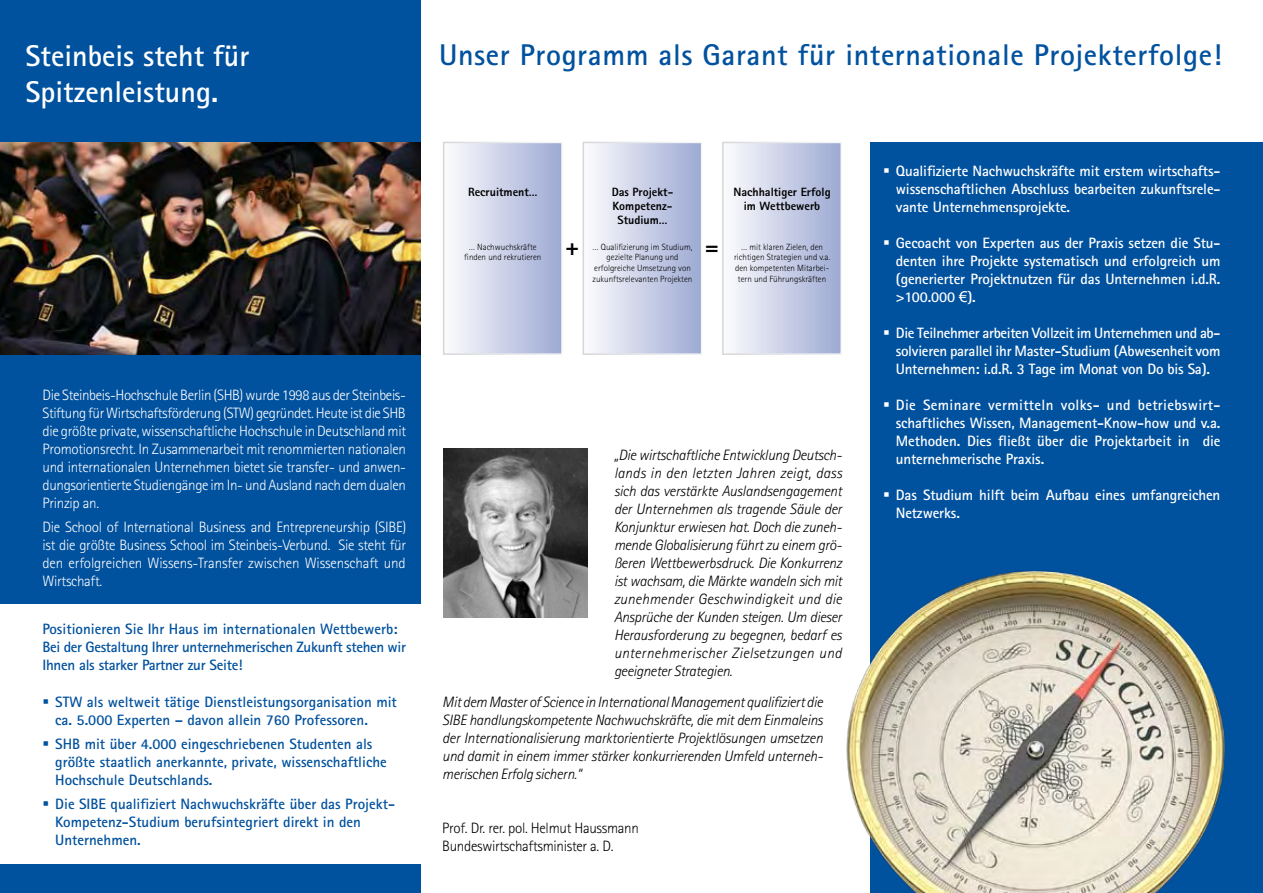
<style>
.page{position:relative;width:1263px;height:893px;background:#fff}
.page>*{position:absolute;margin:0;border:0;box-sizing:border-box;transform-origin:0 0}
.t1{font:700 30px "Rotis Sans Serif";letter-spacing:.02em;color:#00519e}
.t2{font:700 30px/36px "Rotis Sans Serif";color:#fff}
.t3{font:800 24px "Rotis Sans Serif";color:#000}
.t4{font:italic 300 15px/18px "Rotis Sans Serif";letter-spacing:-.02em;color:#000;text-align:justify}
.t5{font:700 15px/18px "Rotis Sans Serif";letter-spacing:-.01em;color:#fff;text-align:justify}
.t6{font:300 15px/18px "Rotis Sans Serif";letter-spacing:-.02em;color:#fff;text-align:justify}
.t7{font:700 15px/18px "Rotis Sans Serif";color:#00519e}
.t8{font:700 15px/18px "Rotis Sans Serif";letter-spacing:-.02em;color:#00519e}
.t9{font:300 15px/18px "Rotis Sans Serif";letter-spacing:-.02em;color:#000}
.t10{font:800 12px/14.4px "Rotis Sans Serif";color:#000;text-align:center}
.t11{font:300 9px/10.8px "Rotis Sans Serif";color:#000;text-align:center}
.s1{font-family:"Arial";font-weight:400}
</style>
<div class="page">
<div style="left:870px;top:142px;width:393px;height:751px;background:#00519e"></div>
<div style="left:0;top:0;width:421px;height:893px;background:#00519e"></div>
<img style="left:0;top:142px;width:421px;height:212px">
<div style="left:0;top:604px;width:429px;height:259px;background:#fff"></div>
<img style="left:444px;top:449px;width:143px;height:169px">
<div style="left:444px;top:142px;width:118px;height:212px;background:linear-gradient(to right,#fdfcfe,#9daad3)"></div>
<div style="left:443px;top:142px;width:120px;height:213px;border:2px solid #fff"></div>
<div style="left:583px;top:142px;width:119px;height:212px;background:linear-gradient(to right,#fefcfe,#9ca9d3)"></div>
<div style="left:583px;top:142px;width:119px;height:213px;border:2px solid #fff"></div>
<div style="left:723px;top:142px;width:118px;height:212px;background:linear-gradient(to right,#fdfcfe,#9daad3)"></div>
<div style="left:722px;top:142px;width:120px;height:213px;border:2px solid #fff"></div>
<img style="left:846px;top:570px;width:379px;height:323px">
<h1 class="t2" style="left:26px;top:38px;width:225px">Steinbeis steht für<br>Spitzenleistung.</h1>
<p class="t6" style="left:43px;top:386px;width:365px">Die Steinbeis-Hochschule Berlin (SHB) wurde 1998 aus der Steinbeis-Stiftung für Wirtschaftsförderung (STW) gegründet. Heute ist die SHB die größte private, wissenschaftliche Hochschule in Deutschland mit Promotionsrecht. In Zusammenarbeit mit renommierten nationalen und internationalen Unternehmen bietet sie transfer- und anwen&shy;dungsorientierte Studiengänge im In- und Ausland nach dem dualen Prinzip an.</p>
<p class="t6" style="left:43px;top:518px;width:365px">Die School of International Business and Entrepreneurship (SIBE) ist die größte Business School im Steinbeis-Verbund. Sie steht für den erfolgreichen Wissens-Transfer zwischen Wissenschaft und Wirtschaft.</p>
<p class="t8" style="left:43px;top:619px;width:365px">Positionieren Sie Ihr Haus im internationalen Wettbewerb:<br>Bei der Gestaltung Ihrer unternehmerischen Zukunft stehen wir<br>Ihnen als starker Partner zur Seite!</p>
<p class="t7" style="left:55px;top:693px;width:343px">STW als weltweit tätige Dienstleistungsorganisation mit ca. 5.000 Experten – davon allein 760 Professoren.</p>
<p class="t7" style="left:55px;top:735px;width:333px">SHB mit über 4.000 eingeschriebenen Studenten als größte staatlich anerkannte, private, wissenschaftliche<br>Hochschule Deutschlands.</p>
<p class="t7" style="left:55px;top:795px;width:341px">Die SIBE qualifiziert Nachwuchskräfte über das Projekt-<br>Kompetenz-Studium berufsintegriert direkt in den<br>Unternehmen.</p>
<h1 class="t1" style="left:439px;top:36px;width:784px">Unser Programm als Garant für internationale Projekterfolge!</h1>
<p class="t10" style="left:468px;top:184px;width:71px">Recruitment…</p>
<p class="t11" style="left:464px;top:241px;width:79px">… Nachwuchskräfte finden und rekrutieren</p>
<p class="t10" style="left:612px;top:184px;width:63px">Das Projekt-<br>Kompetenz-<br>Studium…</p>
<p class="t11" style="left:593px;top:241px;width:101px">… Qualifizierung im Studium, gezielte Planung und erfolgreiche Umsetzung von zukunftsrelevanten Projekten</p>
<h2 class="t3" style="left:565px;top:231px;width:16px">+</h2>
<h2 class="t3" style="left:705px;top:231px;width:16px">=</h2>
<p class="t10" style="left:733px;top:184px;width:99px">Nachhaltiger Erfolg im Wettbewerb</p>
<p class="t11" style="left:734px;top:241px;width:98px">… mit klaren Zielen, den richtigen Strategien und v.a. den kompetenten Mitarbei&shy;tern und Führungskräften</p>
<p class="t4" style="left:614px;top:446px;width:229px">„Die wirtschaftliche Entwicklung Deutsch&shy;lands in den letzten Jahren zeigt, dass sich das verstärkte Auslandsengagement der Unternehmen als tragende Säule der Konjunktur erwiesen hat. Doch die zuneh&shy;mende Globalisierung führt zu einem grö&shy;ßeren Wettbewerbsdruck. Die Konkurrenz ist wachsam, die Märkte wandeln sich mit zunehmender Geschwindigkeit und die Ansprüche der Kunden steigen. Um dieser Herausforderung zu begegnen, bedarf es unternehmerischer Zielsetzungen und geeigneter Strategien.</p>
<p class="t4" style="left:442px;top:694px;width:382px">Mit dem Master of Science in International Management qualifiziert die SIBE handlungskompetente Nachwuchskräfte, die mit dem Einmaleins der Internationalisierung marktorientierte Projektlösungen umsetzen und damit in einem immer stärker konkurrierenden Umfeld unterneh&shy;merischen Erfolg sichern.“</p>
<p class="t9" style="left:442px;top:819px;width:198px">Prof. Dr. rer. pol. Helmut Haussmann<br>Bundeswirtschaftsminister a. D.</p>
<p class="t5" style="left:896px;top:162px;width:326px">Qualifizierte Nachwuchskräfte mit erstem wirtschafts&shy;wissenschaftlichen Abschluss bearbeiten zukunftsrele&shy;vante Unternehmensprojekte.</p>
<p class="t5" style="left:896px;top:234px;width:326px">Gecoacht von Experten aus der Praxis setzen die Stu&shy;denten ihre Projekte systematisch und erfolgreich um (generierter Projektnutzen für das Unternehmen i.d.R. &gt;100.000 <span class="s1">€</span>).</p>
<p class="t5" style="left:896px;top:324px;width:326px">Die Teilnehmer arbeiten Vollzeit im Unternehmen und ab&shy;solvieren parallel ihr Master-Studium (Abwesenheit vom Unternehmen: i.d.R. 3 Tage im Monat von Do bis Sa).</p>
<p class="t5" style="left:896px;top:396px;width:326px">Die Seminare vermitteln volks- und betriebswirt&shy;schaftliches Wissen, Management-Know-how und v.a.<br>Methoden. Dies fließt über die Projektarbeit in die unternehmerische Praxis.</p>
<p class="t5" style="left:896px;top:486px;width:326px">Das Studium hilft beim Aufbau eines umfangreichen<br>Netzwerks.</p>
</div>
